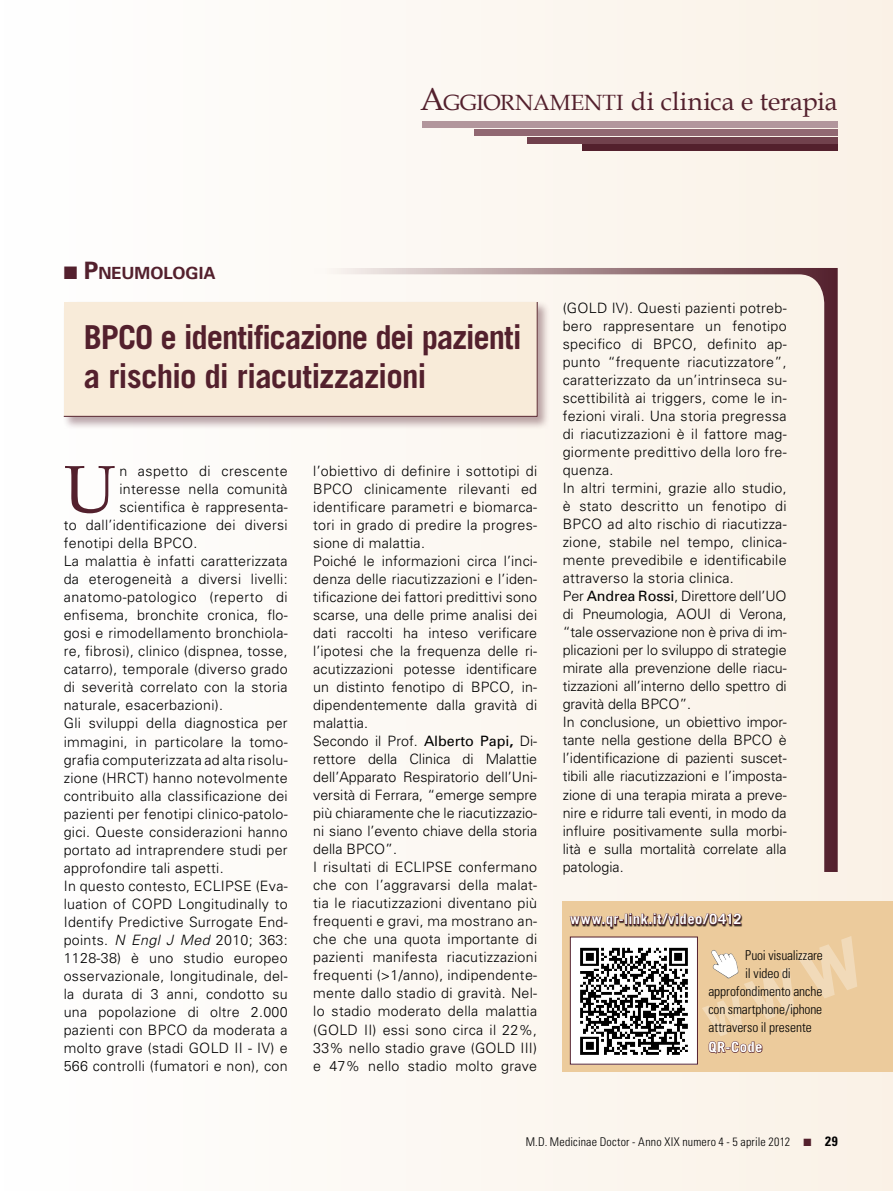
<style>
.page{position:relative;width:893px;height:1191px;background:#fff}
.page>*{position:absolute;margin:0;border:0;box-sizing:border-box;transform-origin:0 0}
.t1{font:67.2px "Book Antiqua";color:#53202d}
.t2{font:700 33px/39px "Trade Gothic";letter-spacing:-.03em;color:#53202d}
.t3{font:25.5px "Book Antiqua";color:#53202d}
.t4{font:700 16.8px "Univers";color:#53202d}
.t5{font:300 14.25px/18px "Univers";letter-spacing:.02em;color:#000}
.t6{font:300 14.25px/18px "Univers";color:#000}
.t7{font:700 14.25px "Trade Gothic";letter-spacing:.03em;color:#fff}
.t8{font:300 condensed 13.5px "Univers";letter-spacing:-.005em;color:#000}
.t9{font:300 condensed 12px "Univers";letter-spacing:.015em;color:#000}
.s1{font-size:24px}
.s2{font-size:31.5px}
.s3{font-size:22.05px}
.s4{font-style:italic}
.s5{font-weight:400}
.s6{font-weight:700}
.s7{color:#53202d}
.s8{font-weight:700;font-size:13.5px}
</style>
<div class="page">
<div style="left:0;top:0;width:893px;height:1191px;background:linear-gradient(to right,#fff,#f9f0e5)"></div>
<div style="left:583px;top:145px;width:255px;height:6px;background:#53202d"></div>
<div style="left:527px;top:137px;width:311px;height:6px;background:#71414d"></div>
<div style="left:474px;top:129px;width:364px;height:7px;background:#916872"></div>
<div style="left:422px;top:122px;width:416px;height:6px;background:#b2969c"></div>
<div style="left:313px;top:268px;width:525px;height:604px;background:#fbf6ee"></div>
<div style="left:62px;top:301px;width:489px;height:129px;background:#53202d;opacity:.4"></div>
<div style="left:63px;top:301px;width:475px;height:116px;background:#f8ebd9"></div>
<div style="left:563px;top:901px;width:330px;height:170px;background:#eccb9c"></div>
<img style="left:572px;top:938px;width:124px;height:124px">
<div style="left:570px;top:936px;width:128px;height:128px;border:1px solid #53202d"></div>
<svg style="left:569px;top:913px;width:173px;height:17px"></svg>
<svg style="left:708px;top:950px;width:55px;height:103px"></svg>
<p class="t4" style="left:64px;top:262px;width:153px">■ <span class="s1">P</span>NEUMOLOGIA</p>
<h3 class="t3" style="left:420px;top:86px;width:419px"><span class="s2">A</span><span class="s3">GGIORNAMENTI</span> di clinica e terapia</h3>
<h2 class="t2" style="left:84px;top:317px;width:439px">BPCO e identificazione dei pazienti a rischio di riacutizzazioni</h2>
<h1 class="t1" style="left:64px;top:448px;width:54px">U</h1>
<p class="t5" style="left:119px;top:462px;width:170px">n aspetto di crescente</p>
<p class="t5" style="left:119px;top:480px;width:170px">interesse nella comunità</p>
<p class="t5" style="left:119px;top:498px;width:170px">scientifica è rappresenta-</p>
<p class="t5" style="left:64px;top:516px;width:225px">to dall’identificazione dei diversi</p>
<p class="t5" style="left:64px;top:534px;width:135px">fenotipi della BPCO.</p>
<p class="t5" style="left:64px;top:552px;width:225px">La malattia è infatti caratterizzata</p>
<p class="t5" style="left:64px;top:570px;width:225px">da eterogeneità a diversi livelli:</p>
<p class="t5" style="left:64px;top:588px;width:225px">anatomo-patologico (reperto di</p>
<p class="t5" style="left:64px;top:606px;width:225px">enfisema, bronchite cronica, flo-</p>
<p class="t5" style="left:64px;top:624px;width:225px">gosi e rimodellamento bronchiola-</p>
<p class="t5" style="left:64px;top:642px;width:225px">re, fibrosi), clinico (dispnea, tosse,</p>
<p class="t5" style="left:64px;top:660px;width:225px">catarro), temporale (diverso grado</p>
<p class="t5" style="left:64px;top:678px;width:225px">di severità correlato con la storia</p>
<p class="t5" style="left:64px;top:696px;width:161px">naturale, esacerbazioni).</p>
<p class="t5" style="left:64px;top:714px;width:225px">Gli sviluppi della diagnostica per</p>
<p class="t5" style="left:64px;top:732px;width:225px">immagini, in particolare la tomo-</p>
<p class="t5" style="left:64px;top:750px;width:225px">grafia computerizzata ad alta risolu-</p>
<p class="t5" style="left:64px;top:768px;width:225px">zione (HRCT) hanno notevolmente</p>
<p class="t5" style="left:64px;top:786px;width:225px">contribuito alla classificazione dei</p>
<p class="t5" style="left:64px;top:804px;width:225px">pazienti per fenotipi clinico-patolo-</p>
<p class="t5" style="left:64px;top:822px;width:225px">gici. Queste considerazioni hanno</p>
<p class="t5" style="left:64px;top:840px;width:225px">portato ad intraprendere studi per</p>
<p class="t5" style="left:64px;top:858px;width:161px">approfondire tali aspetti.</p>
<p class="t5" style="left:64px;top:876px;width:225px">In questo contesto, ECLIPSE (Eva-</p>
<p class="t5" style="left:64px;top:894px;width:225px">luation of COPD Longitudinally to</p>
<p class="t5" style="left:64px;top:912px;width:225px">Identify Predictive Surrogate End-</p>
<p class="t5" style="left:64px;top:930px;width:225px">points. <span class="s4">N Engl J Med</span> 2010; 363:</p>
<p class="t5" style="left:64px;top:948px;width:225px">1128-38) è uno studio europeo</p>
<p class="t5" style="left:64px;top:966px;width:225px">osservazionale, longitudinale, del-</p>
<p class="t5" style="left:64px;top:984px;width:225px">la durata di 3 anni, condotto su</p>
<p class="t5" style="left:64px;top:1002px;width:225px">una popolazione di oltre 2.000</p>
<p class="t5" style="left:64px;top:1020px;width:225px">pazienti con BPCO da moderata a</p>
<p class="t5" style="left:64px;top:1038px;width:225px">molto grave (stadi GOLD II - IV) e</p>
<p class="t5" style="left:64px;top:1056px;width:225px">566 controlli (fumatori e non), con</p>
<p class="t5" style="left:313px;top:462px;width:225px">l’obiettivo di definire i sottotipi di BPCO clinicamente rilevanti ed identificare parametri e biomarca&shy;tori in grado di predire la progres&shy;sione di malattia.<br>Poiché le informazioni circa l’inci&shy;denza delle riacutizzazioni e l’iden&shy;tificazione dei fattori predittivi sono scarse, una delle prime analisi dei dati raccolti ha inteso verificare l’ipotesi che la frequenza delle ri&shy;acutizzazioni potesse identificare un distinto fenotipo di BPCO, in&shy;dipendentemente dalla gravità di malattia.<br>Secondo il Prof. <span class="s5">Alberto Papi</span><span class="s6">,</span> Di&shy;rettore della Clinica di Malattie dell’Apparato Respiratorio dell’Uni&shy;versità di Ferrara, “emerge sempre più chiaramente che le riacutizzazio&shy;ni siano l’evento chiave della storia della BPCO”.<br>I risultati di ECLIPSE confermano che con l’aggravarsi della malat&shy;tia le riacutizzazioni diventano più frequenti e gravi, ma mostrano an&shy;che che una quota importante di pazienti manifesta riacutizzazioni frequenti (&gt;1/anno), indipendente&shy;mente dallo stadio di gravità. Nel&shy;lo stadio moderato della malattia (GOLD II) essi sono circa il 22%, 33% nello stadio grave (GOLD III) e 47% nello stadio molto grave</p>
<p class="t6" style="left:563px;top:299px;width:225px">(GOLD IV). Questi pazienti potreb&shy;bero rappresentare un fenotipo specifico di BPCO, definito ap&shy;punto “frequente riacutizzatore”, caratterizzato da un’intrinseca su&shy;scettibilità ai triggers, come le in&shy;fezioni virali. Una storia pregressa di riacutizzazioni è il fattore mag&shy;giormente predittivo della loro fre&shy;quenza.<br>In altri termini, grazie allo studio, è stato descritto un fenotipo di BPCO ad alto rischio di riacutizza&shy;zione, stabile nel tempo, clinica&shy;mente prevedibile e identificabile attraverso la storia clinica.<br>Per <span class="s5">Andrea Rossi</span>, Direttore dell’UO di Pneumologia, AOUI di Verona, “tale osservazione non è priva di im&shy;plicazioni per lo sviluppo di strategie mirate alla prevenzione delle riacu&shy;tizzazioni all’interno dello spettro di gravità della BPCO”.<br>In conclusione, un obiettivo impor&shy;tante nella gestione della BPCO è l’identificazione di pazienti suscet&shy;tibili alle riacutizzazioni e l’imposta&shy;zione di una terapia mirata a preve&shy;nire e ridurre tali eventi, in modo da influire positivamente sulla morbi&shy;lità e sulla mortalità correlate alla patologia.</p>
<p class="t7" style="left:570px;top:910px;width:173px">www.qr-link.it/video/0412</p>
<p class="t8" style="left:745px;top:947px;width:79px">Puoi visualizzare</p>
<p class="t8" style="left:745px;top:965px;width:47px">il video di</p>
<p class="t8" style="left:708px;top:983px;width:115px">approfondimento anche</p>
<p class="t8" style="left:708px;top:1001px;width:115px">con smartphone/iphone</p>
<p class="t8" style="left:708px;top:1019px;width:105px">attraverso il presente</p>
<p class="t7" style="left:708px;top:1038px;width:56px">QR-Code</p>
<p class="t9" style="left:526px;top:1135px;width:314px">M.D. Medicinae Doctor - Anno XIX numero 4 - 5 aprile 2012 <span class="s7">■</span> <span class="s8">29</span></p>
</div>
